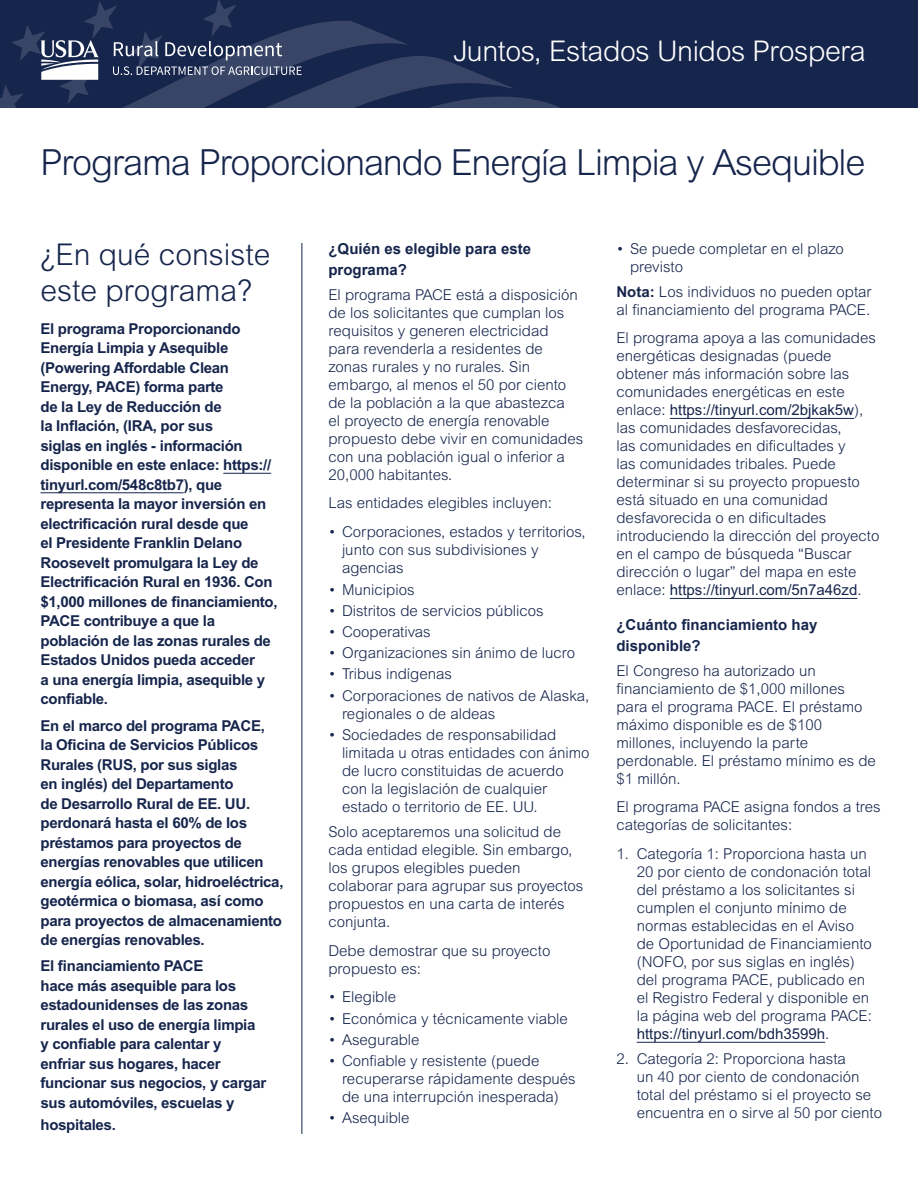
<style>
.page{position:relative;width:918px;height:1188px;background:#fff}
.page>*{position:absolute;margin:0;border:0;box-sizing:border-box;transform-origin:0 0}
.t1{font:300 36px "Arial MT Std";letter-spacing:-.03em;color:#16254c}
.t2{font:300 30px/36px "Arial MT Std";color:#16254c}
.Tagline{font:300 28.5px "Arial MT Std";letter-spacing:-.015em;color:#fff}
.List_Numbered{font:300 15px/18px "Arial MT Std";color:#16254c}
.t3{font:700 15px/19.5px "Arial MT Std";letter-spacing:-.02em;color:#16254c}
.List{font:300 15px/18px "Arial MT Std";color:#16254c}
.t4{font:700 15px/21px "Arial";color:#16254c}
.s1{font-weight:700}
.s2{font-weight:400}
</style>
<div class="page">
<div style="left:0;top:0;width:918px;height:108px;background:#16254c"></div>
<svg style="left:0;top:0;width:560px;height:108px"></svg>
<hr style="left:223px;top:473px;width:48px;height:1px;background:#16254c">
<hr style="left:40px;top:493px;width:144px;height:1px;background:#16254c">
<hr style="left:670px;top:418px;width:184px;height:1px;background:#16254c">
<hr style="left:670px;top:598px;width:187px;height:1px;background:#16254c">
<hr style="left:637px;top:1042px;width:188px;height:1px;background:#16254c">
<hr style="left:302px;top:243px;width:1px;height:891px;background:#16254c">
<p class="Tagline" style="left:454px;top:35px;width:413px">Juntos, Estados Unidos Prospera</p>
<h1 class="t1" style="left:40px;top:142px;width:826px">Programa Proporcionando Energía Limpia y Asequible</h1>
<h2 class="t2" style="left:40px;top:236px;width:232px">¿En qué consiste este programa?</h2>
<p class="t3" style="left:40px;top:319px;width:239px">El programa Proporcionando<br>Energía Limpia y Asequible (Powering Affordable Clean<br>Energy, PACE) forma parte<br>de la Ley de Reducción de<br>la Inflación, (IRA, por sus<br>siglas en inglés - información disponible en este enlace: https:// tinyurl.com/548c8tb7), que representa la mayor inversión en electrificación rural desde que<br>el Presidente Franklin Delano<br>Roosevelt promulgara la Ley de<br>Electrificación Rural en 1936. Con $1,000 millones de financiamiento,<br>PACE contribuye a que la población de las zonas rurales de<br>Estados Unidos pueda acceder<br>a una energía limpia, asequible y confiable.</p>
<p class="t3" style="left:40px;top:715px;width:245px">En el marco del programa PACE,<br>la Oficina de Servicios Públicos<br>Rurales (RUS, por sus siglas<br>en inglés) del Departamento<br>de Desarrollo Rural de EE. UU. perdonará hasta el 60% de los préstamos para proyectos de energías renovables que utilicen energía eólica, solar, hidroeléctrica, geotérmica o biomasa, así como para proyectos de almacenamiento de energías renovables.</p>
<p class="t3" style="left:40px;top:956px;width:227px">El financiamiento PACE<br>hace más asequible para los estadounidenses de las zonas rurales el uso de energía limpia y confiable para calentar y enfriar sus hogares, hacer funcionar sus negocios, y cargar sus automóviles, escuelas y</p>
<p class="t3" style="left:40px;top:1115px;width:77px">hospitales.</p>
<h3 class="t4" style="left:328px;top:238px;width:204px">¿Quién es elegible para este programa?</h3>
<p class="List_Numbered" style="left:328px;top:286px;width:256px">El programa PACE está a disposición de los solicitantes que cumplan los requisitos y generen electricidad<br>para revenderla a residentes de zonas rurales y no rurales. Sin embargo, al menos el 50 por ciento de la población a la que abastezca<br>el proyecto de energía renovable propuesto debe vivir en comunidades con una población igual o inferior a<br>20,000 habitantes.</p>
<p class="List_Numbered" style="left:328px;top:494px;width:225px">Las entidades elegibles incluyen:</p>
<p class="List" style="left:342px;top:523px;width:245px;text-indent:-14px">• Corporaciones, estados y territorios, junto con sus subdivisiones y agencias</p>
<p class="List" style="left:328px;top:580px;width:88px">• Municipios</p>
<p class="List" style="left:328px;top:602px;width:217px">• Distritos de servicios públicos</p>
<p class="List" style="left:328px;top:623px;width:104px">• Cooperativas</p>
<p class="List" style="left:328px;top:644px;width:248px">• Organizaciones sin ánimo de lucro</p>
<p class="List" style="left:328px;top:665px;width:125px">• Tribus indígenas</p>
<p class="List" style="left:342px;top:687px;width:249px;text-indent:-14px">• Corporaciones de nativos de Alaska, regionales o de aldeas</p>
<p class="List" style="left:342px;top:726px;width:249px;text-indent:-14px">• Sociedades de responsabilidad limitada u otras entidades con ánimo de lucro constituidas de acuerdo con la legislación de cualquier estado o territorio de EE. UU.</p>
<p class="List_Numbered" style="left:328px;top:823px;width:256px">Solo aceptaremos una solicitud de cada entidad elegible. Sin embargo, los grupos elegibles pueden colaborar para agrupar sus proyectos propuestos en una carta de interés conjunta.</p>
<p class="List_Numbered" style="left:328px;top:941px;width:223px">Debe demostrar que su proyecto propuesto es:</p>
<p class="List" style="left:328px;top:988px;width:69px">• Elegible</p>
<p class="List" style="left:328px;top:1009px;width:241px">• Económica y técnicamente viable</p>
<p class="List" style="left:328px;top:1031px;width:92px">• Asegurable</p>
<p class="List" style="left:342px;top:1052px;width:235px;text-indent:-14px">• Confiable y resistente (puede recuperarse rápidamente después de una interrupción inesperada)</p>
<p class="List" style="left:328px;top:1109px;width:82px">• Asequible</p>
<p class="List" style="left:630px;top:240px;width:215px;text-indent:-14px">• Se puede completar en el plazo previsto</p>
<p class="List_Numbered" style="left:616px;top:282px;width:257px"><span class="s1">Nota:</span> Los individuos no pueden optar al financiamiento del programa PACE.</p>
<p class="List_Numbered" style="left:616px;top:329px;width:264px">El programa apoya a las comunidades energéticas designadas (puede obtener más información sobre las comunidades energéticas en este enlace: <span class="s2">https://tinyurl.com/2bjkak5w</span>), las comunidades desfavorecidas,<br>las comunidades en dificultades y<br>las comunidades tribales. Puede determinar si su proyecto propuesto está situado en una comunidad desfavorecida o en dificultades introduciendo la dirección del proyecto en el campo de búsqueda “Buscar dirección o lugar” del mapa en este enlace: <span class="s2">https://tinyurl.com/5n7a46zd</span>.</p>
<h3 class="t4" style="left:616px;top:614px;width:202px">¿Cuánto financiamiento hay disponible?</h3>
<p class="List_Numbered" style="left:616px;top:662px;width:261px">El Congreso ha autorizado un financiamiento de $1,000 millones para el programa PACE. El préstamo máximo disponible es de $100 millones, incluyendo la parte perdonable. El préstamo mínimo es de $1 millón.</p>
<p class="List_Numbered" style="left:616px;top:798px;width:266px">El programa PACE asigna fondos a tres categorías de solicitantes:</p>
<p class="List_Numbered" style="left:637px;top:845px;width:237px;text-indent:-20px">1. Categoría 1: Proporciona hasta un 20 por ciento de condonación total del préstamo a los solicitantes si cumplen el conjunto mínimo de normas establecidas en el Aviso de Oportunidad de Financiamiento (NOFO, por sus siglas en inglés) del programa PACE, publicado en el Registro Federal y disponible en la página web del programa PACE: <span class="s2">https://tinyurl.com/bdh3599h</span>.</p>
<p class="List_Numbered" style="left:637px;top:1050px;width:247px;text-indent:-20px">2. Categoría 2: Proporciona hasta<br>un 40 por ciento de condonación total del préstamo si el proyecto se encuentra en o sirve al 50 por ciento</p>
</div>
